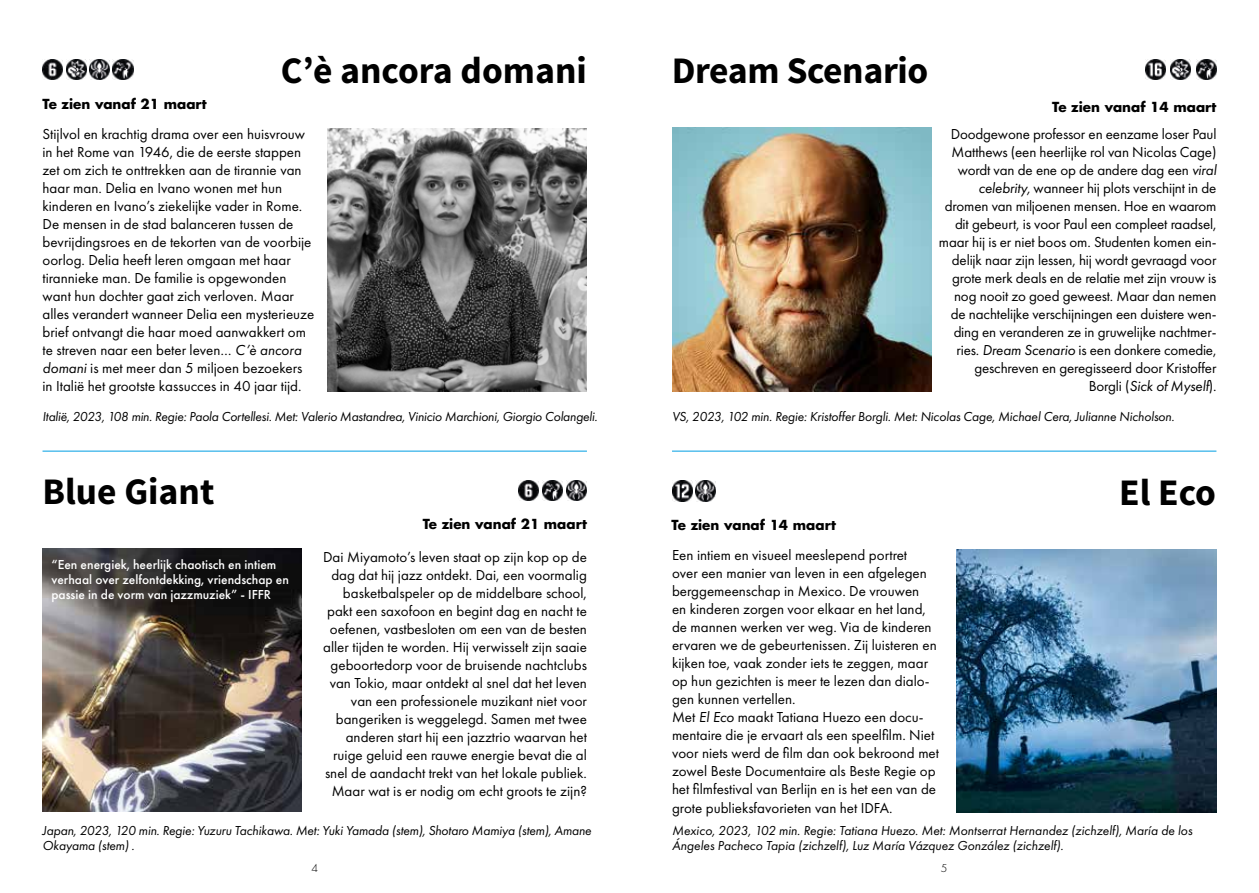
<style>
.page{position:relative;width:1259px;height:893px;background:#fff}
.page>*{position:absolute;margin:0;border:0;box-sizing:border-box;transform-origin:0 0}
.t1{font:700 37.5px "Source Sans Pro";color:#000}
.t2{font:15px/18px "Futura PT";color:#000}
.t3{font:italic 13.5px/15px "Futura PT";letter-spacing:-.01em;color:#000}
.t4{font:500 13.5px/15px "Futura PT";color:#fff}
.t5{font:700 13.5px "Futura Std";color:#000}
.t6{font:300 12px "Futura PT";color:#000}
.s1{font-style:italic}
</style>
<div class="page">
<img style="left:672px;top:481px;width:20px;height:20px">
<img style="left:695px;top:481px;width:20px;height:20px">
<img style="left:956px;top:550px;width:260px;height:263px">
<img style="left:43px;top:60px;width:20px;height:20px">
<img style="left:66px;top:60px;width:20px;height:20px">
<img style="left:89px;top:60px;width:21px;height:20px">
<img style="left:113px;top:60px;width:20px;height:20px">
<img style="left:1145px;top:60px;width:20px;height:20px">
<img style="left:1196px;top:60px;width:20px;height:20px">
<img style="left:1171px;top:60px;width:20px;height:20px">
<img style="left:327px;top:128px;width:260px;height:263px">
<hr style="left:43px;top:451px;width:544px;height:1px;background:#009fe3">
<img style="left:672px;top:128px;width:259px;height:263px">
<hr style="left:672px;top:451px;width:544px;height:1px;background:#009fe3">
<img style="left:567px;top:480px;width:20px;height:21px">
<img style="left:543px;top:480px;width:20px;height:20px">
<img style="left:518px;top:480px;width:21px;height:20px">
<img style="left:43px;top:548px;width:259px;height:264px">
<h1 class="t1" style="left:281px;top:47px;width:308px">C’è ancora domani</h1>
<h1 class="t1" style="left:672px;top:47px;width:258px">Dream Scenario</h1>
<p class="t5" style="left:43px;top:95px;width:166px">Te zien vanaf 21 maart</p>
<p class="t5" style="left:1052px;top:98px;width:166px">Te zien vanaf 14 maart</p>
<p class="t2" style="left:43px;top:125px;width:273px">Stijlvol en krachtig drama over een huisvrouw in het Rome van 1946, die de eerste stappen zet om zich te onttrekken aan de tirannie van haar man. Delia en Ivano wonen met hun kinderen en Ivano’s ziekelijke vader in Rome.<br>De mensen in de stad balanceren tussen de bevrijdingsroes en de tekorten van de voorbije oorlog. Delia heeft leren omgaan met haar tirannieke man. De familie is opgewonden want hun dochter gaat zich verloven. Maar alles verandert wanneer Delia een mysterieuze brief ontvangt die haar moed aanwakkert om te streven naar een beter leven… <span class="s1">C’è ancora domani</span> is met meer dan 5 miljoen bezoekers in Italië het grootste kassucces in 40 jaar tijd.</p>
<p class="t2" style="left:939px;top:125px;width:279px;text-align:right">Doodgewone professor en eenzame loser Paul Matthews (een heerlijke rol van Nicolas Cage) wordt van de ene op de andere dag een <span class="s1">viral celebrity,</span> wanneer hij plots verschijnt in de dromen van miljoenen mensen. Hoe en waarom dit gebeurt, is voor Paul een compleet raadsel, maar hij is er niet boos om. Studenten komen ein&shy;delijk naar zijn lessen, hij wordt gevraagd voor grote merk deals en de relatie met zijn vrouw is nog nooit zo goed geweest. Maar dan nemen de nachtelijke verschijningen een duistere wen&shy;ding en veranderen ze in gruwelijke nachtmer&shy;ries. <span class="s1">Dream Scenario</span> is een donkere comedie, geschreven en geregisseerd door Kristoffer Borgli (<span class="s1">Sick of Myself</span>).</p>
<p class="t3" style="left:43px;top:409px;width:556px">Italië, 2023, 108 min. Regie: Paola Cortellesi. Met: Valerio Mastandrea, Vinicio Marchioni, Giorgio Colangeli.</p>
<p class="t3" style="left:672px;top:409px;width:504px">VS, 2023, 102 min. Regie: Kristoffer Borgli. Met: Nicolas Cage, Michael Cera, Julianne Nicholson.</p>
<h1 class="t1" style="left:43px;top:468px;width:173px">Blue Giant</h1>
<h1 class="t1" style="left:1119px;top:468px;width:98px">El Eco</h1>
<p class="t5" style="left:423px;top:515px;width:166px">Te zien vanaf 21 maart</p>
<p class="t2" style="left:323px;top:548px;width:265px;text-align:right">Dai Miyamoto’s leven staat op zijn kop op de dag dat hij jazz ontdekt. Dai, een voormalig basketbalspeler op de middelbare school, pakt een saxofoon en begint dag en nacht te oefenen, vastbesloten om een van de besten aller tijden te worden. Hij verwisselt zijn saaie geboortedorp voor de bruisende nachtclubs van Tokio, maar ontdekt al snel dat het leven van een professionele muzikant niet voor bangeriken is weggelegd. Samen met twee anderen start hij een jazztrio waarvan het ruige geluid een rauwe energie bevat die al snel de aandacht trekt van het lokale publiek.<br>Maar wat is er nodig om echt groots te zijn?</p>
<p class="t3" style="left:43px;top:823px;width:550px">Japan, 2023, 120 min. Regie: Yuzuru Tachikawa. Met: Yuki Yamada (stem), Shotaro Mamiya (stem), Amane<br>Okayama (stem) .</p>
<p class="t4" style="left:51px;top:557px;width:239px">“Een energiek, heerlijk chaotisch en intiem verhaal over zelfontdekking, vriendschap en passie in de vorm van jazzmuziek” - IFFR</p>
<p class="t5" style="left:671px;top:516px;width:166px">Te zien vanaf 14 maart</p>
<p class="t2" style="left:672px;top:546px;width:268px">Een intiem en visueel meeslepend portret<br>over een manier van leven in een afgelegen berggemeenschap in Mexico. De vrouwen<br>en kinderen zorgen voor elkaar en het land, de mannen werken ver weg. Via de kinderen ervaren we de gebeurtenissen. Zij luisteren en kijken toe, vaak zonder iets te zeggen, maar op hun gezichten is meer te lezen dan dialo&shy;gen kunnen vertellen.<br>Met <span class="s1">El Eco</span> maakt Tatiana Huezo een docu&shy;mentaire die je ervaart als een speelfilm. Niet voor niets werd de film dan ook bekroond met zowel Beste Documentaire als Beste Regie op het filmfestival van Berlijn en is het een van de grote publieksfavorieten van het IDFA.</p>
<p class="t3" style="left:672px;top:823px;width:522px">Mexico, 2023, 102 min. Regie: Tatiana Huezo. Met: Montserrat Hernandez (zichzelf), María de los<br>Ángeles Pacheco Tapia (zichzelf), Luz María Vázquez González (zichzelf).</p>
<p class="t6" style="left:311px;top:862px;width:8px">4</p>
<p class="t6" style="left:941px;top:862px;width:8px">5</p>
</div>
